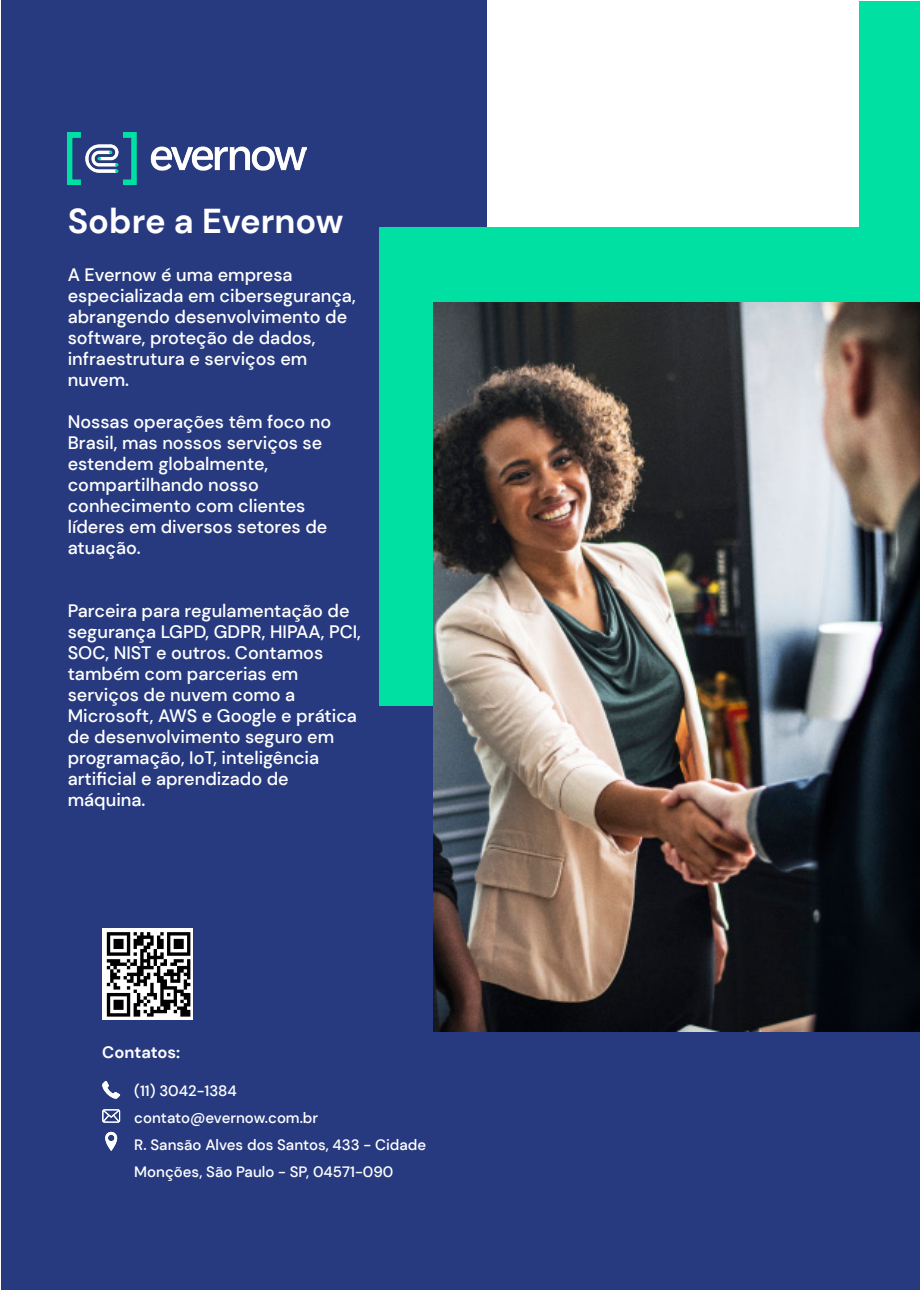
<style>
.page{position:relative;width:920px;height:1290px;background:#fff}
.page>*{position:absolute;margin:0;border:0;box-sizing:border-box;transform-origin:0 0}
.Title_color_ext{font:700 34.5px "DM Sans";color:#fff}
.t1{font:500 18px/21px "DM Sans";color:#fff}
.Sub_sub_tittle{font:700 16.5px "DM Sans";color:#fff}
.contact_White{font:500 15px/27px "DM Sans";color:#fff}
</style>
<div class="page">
<div style="left:860px;top:2px;width:60px;height:1079px;background:#00e0a3"></div>
<div style="left:2px;top:0;width:485px;height:1290px;background:#273a80"></div>
<div style="left:380px;top:227px;width:540px;height:479px;background:#00e0a3"></div>
<div style="left:434px;top:1013px;width:486px;height:277px;background:#273a80"></div>
<img style="left:434px;top:302px;width:486px;height:729px">
<svg style="left:102px;top:1109px;width:18px;height:14px"></svg>
<svg style="left:105px;top:1132px;width:12px;height:19px"></svg>
<svg style="left:102px;top:1081px;width:19px;height:18px"></svg>
<img style="left:102px;top:928px;width:90px;height:92px">
<img style="left:68px;top:133px;width:239px;height:52px">
<p class="Title_color_ext" style="left:68px;top:200px;width:277px">Sobre a Evernow</p>
<p class="t1" style="left:68px;top:264px;width:289px">A Evernow é uma empresa especializada em cibersegurança, abrangendo desenvolvimento de software, proteção de dados, infraestrutura e serviços em</p>
<p class="t1" style="left:68px;top:369px;width:63px">nuvem.</p>
<p class="t1" style="left:68px;top:411px;width:265px">Nossas operações têm foco no<br>Brasil, mas nossos serviços se estendem globalmente, compartilhando nosso conhecimento com clientes líderes em diversos setores de atuação.</p>
<p class="t1" style="left:68px;top:600px;width:283px">Parceira para regulamentação de</p>
<p class="t1" style="left:68px;top:621px;width:295px">segurança LGPD, GDPR, HIPAA, PCI,</p>
<p class="t1" style="left:68px;top:642px;width:257px">SOC, NIST e outros. Contamos também com parcerias em serviços de nuvem como a</p>
<p class="t1" style="left:68px;top:705px;width:291px">Microsoft, AWS e Google e prática de desenvolvimento seguro em</p>
<p class="t1" style="left:68px;top:747px;width:253px">programação, IoT, inteligência</p>
<p class="t1" style="left:68px;top:768px;width:223px">artificial e aprendizado de</p>
<p class="t1" style="left:68px;top:789px;width:79px">máquina.</p>
<p class="Sub_sub_tittle" style="left:102px;top:1042px;width:79px">Contatos:</p>
<p class="contact_White" style="left:134px;top:1077px;width:104px">(11) 3042-1384</p>
<p class="contact_White" style="left:134px;top:1104px;width:185px">contato@evernow.com.br</p>
<p class="contact_White" style="left:134px;top:1131px;width:293px">R. Sansão Alves dos Santos, 433 - Cidade<br>Monções, São Paulo - SP, 04571-090</p>
</div>
